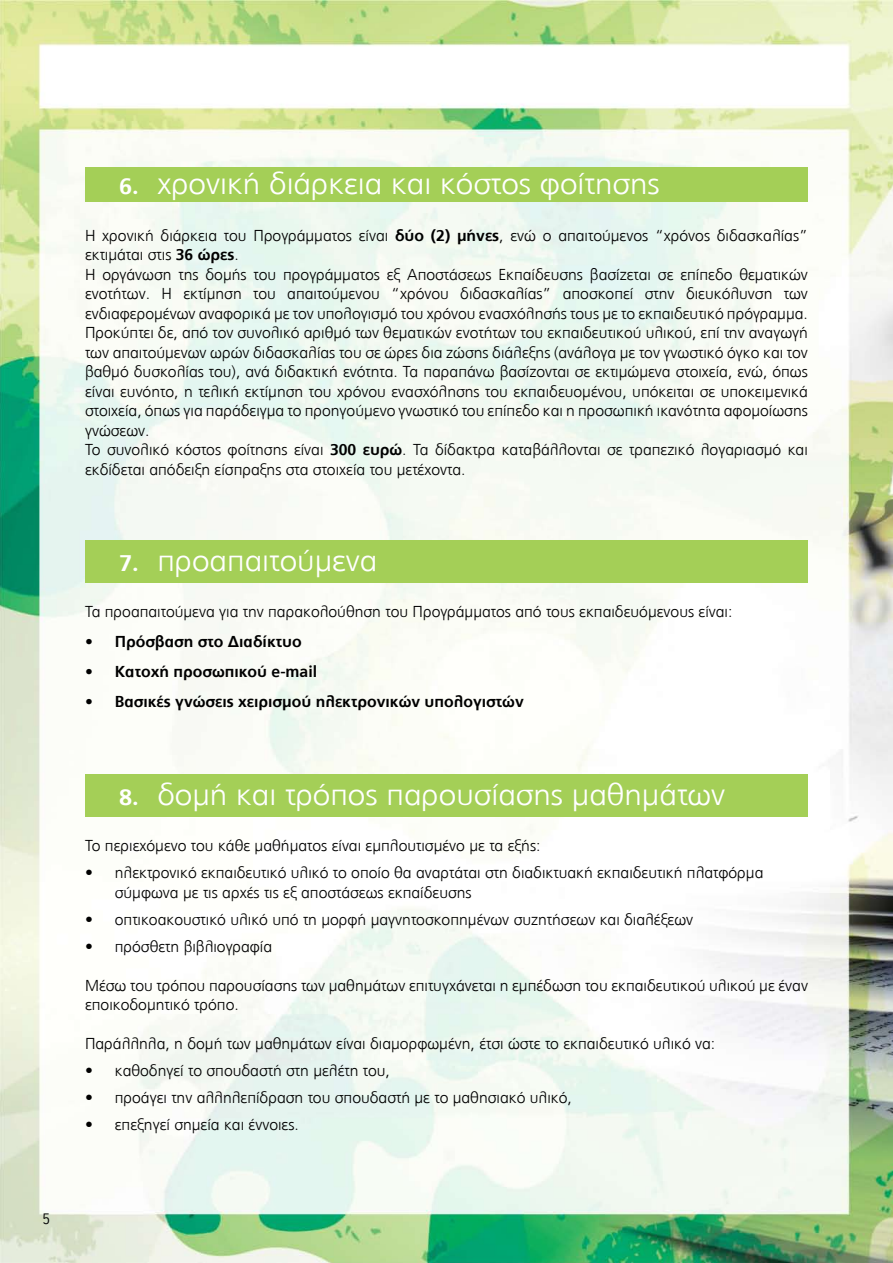
<style>
.page{position:relative;width:893px;height:1263px;background:#fff}
.page>*{position:absolute;margin:0;border:0;box-sizing:border-box;transform-origin:0 0}
.t1{font:300 30px "PF Catalog";color:#fff;scale:1.05 1}
.t2{font:300 15.75px/19.5px "PF Catalog";color:#000}
.t3{font:700 15.75px "PF Catalog";color:#000}
.t4{font:300 15px "PF Transit Condensed";color:#000}
.s1{font-weight:700;font-size:22.5px}
.s2{font-weight:700}
</style>
<div class="page">
<img style="left:0;top:0;width:893px;height:1263px">
<div style="left:85px;top:168px;width:723px;height:34px;background:#a4cf57"></div>
<div style="left:85px;top:540px;width:723px;height:43px;background:#a4cf57"></div>
<div style="left:85px;top:774px;width:723px;height:42px;background:#a4cf57"></div>
<p class="t4" style="left:43px;top:1210px;width:9px">5</p>
<h1 class="t1" style="left:119px;top:167px;width:517px"><span class="s1">6.</span> χρονική διάρκεια και κόστος φοίτησης</h1>
<p class="t2" style="left:85px;top:226px;width:724px">Η χρονική διάρκεια του Προγράμματος είναι <span class="s2">δύο (2) μήνες</span>, ενώ ο απαιτούμενος “χρόνος διδασκαλίας” εκτιμάται στις <span class="s2">36 ώρες</span>.<br>Η οργάνωση της δομής του προγράμματος εξ Αποστάσεως Εκπαίδευσης βασίζεται σε επίπεδο θεματικών ενοτήτων. Η εκτίμηση του απαιτούμενου “χρόνου διδασκαλίας” αποσκοπεί στην διευκόλυνση των ενδιαφερομένων αναφορικά με τον υπολογισμό του χρόνου ενασχόλησής τους με το εκπαιδευτικό πρόγραμμα.<br>Προκύπτει δε, από τον συνολικό αριθμό των θεματικών ενοτήτων του εκπαιδευτικού υλικού, επί την αναγωγή των απαιτούμενων ωρών διδασκαλίας του σε ώρες δια ζώσης διάλεξης (ανάλογα με τον γνωστικό όγκο και τον βαθμό δυσκολίας του), ανά διδακτική ενότητα. Τα παραπάνω βασίζονται σε εκτιμώμενα στοιχεία, ενώ, όπως είναι ευνόητο, η τελική εκτίμηση του χρόνου ενασχόλησης του εκπαιδευομένου, υπόκειται σε υποκειμενικά στοιχεία, όπως για παράδειγμα το προηγούμενο γνωστικό του επίπεδο και η προσωπική ικανότητα αφομοίωσης γνώσεων.<br>Το συνολικό κόστος φοίτησης είναι <span class="s2">300 ευρώ</span>. Τα δίδακτρα καταβάλλονται σε τραπεζικό λογαριασμό και εκδίδεται απόδειξη είσπραξης στα στοιχεία του μετέχοντα.</p>
<h1 class="t1" style="left:119px;top:543px;width:247px"><span class="s1">7.</span> προαπαιτούμενα</h1>
<p class="t2" style="left:85px;top:602px;width:649px">Τα προαπαιτούμενα για την παρακολούθηση του Προγράμματος από τους εκπαιδευόμενους είναι:</p>
<p class="t3" style="left:85px;top:632px;width:218px">• Πρόσβαση στο Διαδίκτυο</p>
<p class="t3" style="left:85px;top:662px;width:234px">• Κατοχή προσωπικού e-mail</p>
<p class="t3" style="left:85px;top:692px;width:440px">• Βασικές γνώσεις χειρισμού ηλεκτρονικών υπολογιστών</p>
<h1 class="t1" style="left:119px;top:777px;width:579px"><span class="s1">8.</span> δομή και τρόπος παρουσίασης μαθημάτων</h1>
<p class="t2" style="left:85px;top:836px;width:457px">Το περιεχόμενο του κάθε μαθήματος είναι εμπλουτισμένο με τα εξής:</p>
<p class="t2" style="left:115px;top:863px;width:650px;text-indent:-30px">• ηλεκτρονικό εκπαιδευτικό υλικό το οποίο θα αναρτάται στη διαδικτυακή εκπαιδευτική πλατφόρμα σύμφωνα με τις αρχές τις εξ αποστάσεως εκπαίδευσης</p>
<p class="t2" style="left:85px;top:910px;width:610px">• οπτικοακουστικό υλικό υπό τη μορφή μαγνητοσκοπημένων συζητήσεων και διαλέξεων</p>
<p class="t2" style="left:85px;top:937px;width:189px">• πρόσθετη βιβλιογραφία</p>
<p class="t2" style="left:85px;top:976px;width:724px">Μέσω του τρόπου παρουσίασης των μαθημάτων επιτυγχάνεται η εμπέδωση του εκπαιδευτικού υλικού με έναν εποικοδομητικό τρόπο.</p>
<p class="t2" style="left:85px;top:1034px;width:632px">Παράλληλα, η δομή των μαθημάτων είναι διαμορφωμένη, έτσι ώστε το εκπαιδευτικό υλικό να:</p>
<p class="t2" style="left:85px;top:1061px;width:306px">• καθοδηγεί το σπουδαστή στη μελέτη του,</p>
<p class="t2" style="left:85px;top:1088px;width:488px">• προάγει την αλληλεπίδραση του σπουδαστή με το μαθησιακό υλικό,</p>
<p class="t2" style="left:85px;top:1115px;width:215px">• επεξηγεί σημεία και έννοιες.</p>
</div>
